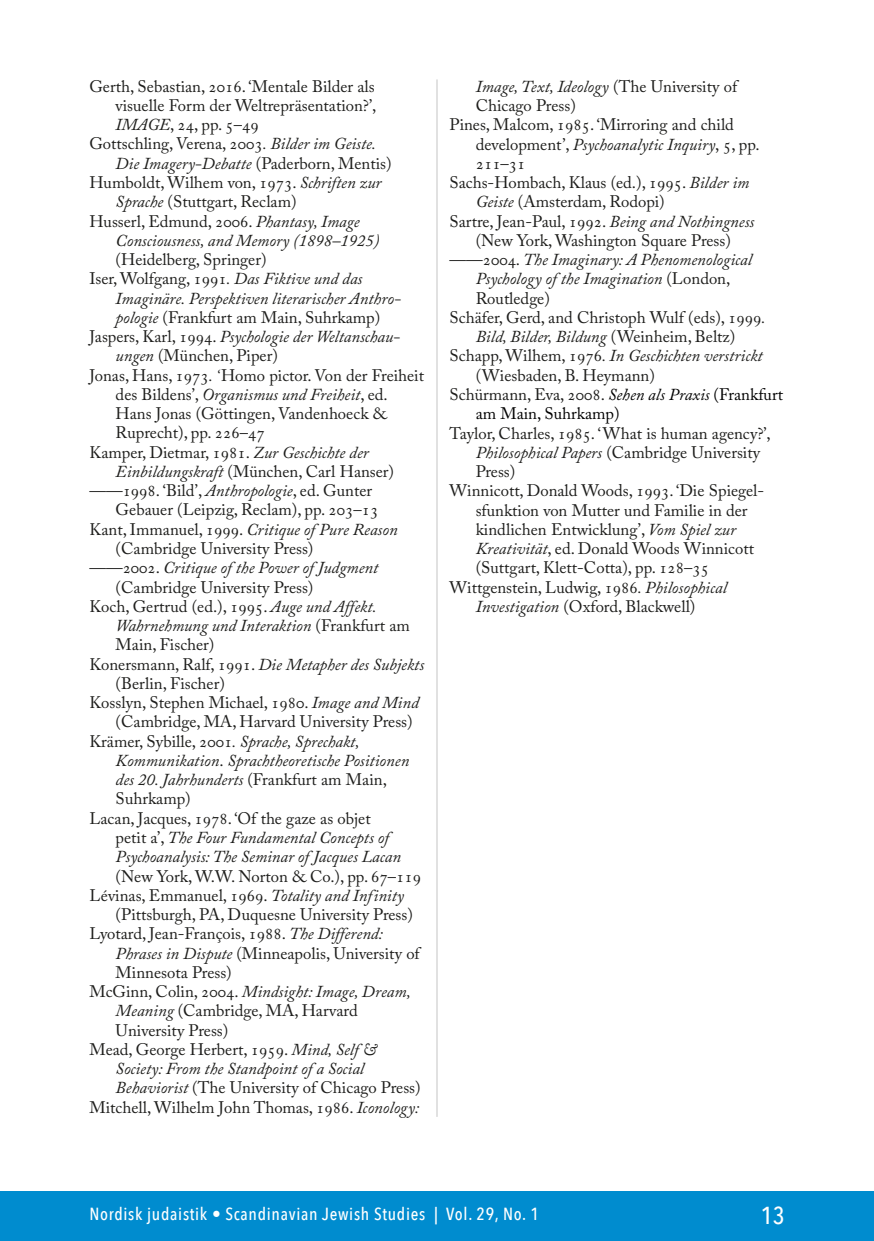
<style>
.page{position:relative;width:874px;height:1241px;background:#fff}
.page>*{position:absolute;margin:0;border:0;box-sizing:border-box;transform-origin:0 0}
.t1{font:500 24.5px "Avenir Next Condensed";color:#fff}
.t2{font:500 17.5px "Avenir Next Condensed";letter-spacing:.04em;color:#fff}
.t3{font:16.62px/19.2px "Adobe Caslon Pro";color:#1d1d1b}
.t4{font:italic 16.62px "Adobe Caslon Pro";color:#1d1d1b}
.t5{font:16.62px "Adobe Caslon Pro";color:#000}
.s1{font-style:italic}
.s2{font-style:normal}
.s3{font-family:"Adobe Caslon Pro Italic SC800";font-style:normal}
.s4{font-family:"Adobe Caslon Pro Italic SC800"}
.s5{font-style:italic;color:#000}
.s6{color:#000}
</style>
<div class="page">
<div style="left:0;top:1191px;width:873px;height:49px;background:#008ccf"></div>
<hr style="left:436px;top:79px;width:1px;height:1037px;background:#d0d0d0">
<p class="t3" style="left:89px;top:76px;width:287px">Gerth, Sebastian, 2016. ‘Mentale Bilder als</p>
<p class="t3" style="left:116px;top:95px;width:262px">visuelle Form der Weltrepräsentation?’,</p>
<p class="t3" style="left:116px;top:115px;width:144px"><span class="s1">IMAGE</span>, 24, pp. 5–49</p>
<p class="t3" style="left:89px;top:134px;width:288px">Gottschling, Verena, 2003<span class="s1">. Bilder im Geiste.</span></p>
<p class="t4" style="left:116px;top:153px;width:277px">Die Imagery-Debatte <span class="s2">(Paderborn, Mentis)</span></p>
<p class="t3" style="left:89px;top:172px;width:293px">Humboldt, Wilhem von, 1973. <span class="s1">Schriften zur</span></p>
<p class="t3" style="left:116px;top:192px;width:182px"><span class="s1">Sprache</span> (Stuttgart, Reclam)</p>
<p class="t3" style="left:89px;top:211px;width:272px">Husserl, Edmund, 2006. <span class="s1">Phantasy, Image</span></p>
<p class="t4" style="left:116px;top:230px;width:265px">Consciousness, and Memory (<span class="s3">1898</span>–<span class="s3">1925</span>)</p>
<p class="t3" style="left:116px;top:249px;width:152px">(Heidelberg, Springer)</p>
<p class="t3" style="left:89px;top:269px;width:274px">Iser, Wolfgang, 1991<span class="s1">. Das Fiktive und das</span></p>
<p class="t4" style="left:116px;top:288px;width:285px">Imaginäre. Perspektiven literarischer Anthro-</p>
<p class="t3" style="left:116px;top:307px;width:266px"><span class="s1">pologie</span> (Frankfurt am Main, Suhrkamp)</p>
<p class="t4" style="left:89px;top:326px;width:311px"><span class="s2">Jaspers, Karl, 1994.</span> Psychologie der Weltanschau-</p>
<p class="t3" style="left:116px;top:346px;width:164px"><span class="s1">ungen</span> (München, Piper)</p>
<p class="t3" style="left:89px;top:365px;width:336px">Jonas, Hans, 1973<span class="s1">. ‘</span>Homo pictor. Von der Freiheit</p>
<p class="t4" style="left:116px;top:384px;width:273px"><span class="s2">des Bildens’,</span> Organismus und Freiheit<span class="s2">, ed.</span></p>
<p class="t3" style="left:116px;top:404px;width:272px">Hans Jonas (Göttingen, Vandenhoeck &amp;</p>
<p class="t3" style="left:116px;top:423px;width:150px">Ruprecht), pp. 226–47</p>
<p class="t3" style="left:89px;top:442px;width:281px">Kamper, Dietmar, 1981. <span class="s1">Zur Geschichte der</span></p>
<p class="t3" style="left:116px;top:461px;width:280px"><span class="s1">Einbildungskraft</span> (München, Carl Hanser)</p>
<p class="t3" style="left:89px;top:481px;width:284px">——1998. ‘Bild’, <span class="s1">Anthropologie</span>, ed. Gunter</p>
<p class="t3" style="left:116px;top:500px;width:264px">Gebauer (Leipzig, Reclam), pp. 203–13</p>
<p class="t4" style="left:89px;top:519px;width:310px"><span class="s2">Kant, Immanuel, 1999.</span> Critique of Pure Reason</p>
<p class="t3" style="left:116px;top:538px;width:199px">(Cambridge University Press)</p>
<p class="t4" style="left:89px;top:557px;width:290px"><span class="s2">——2002.</span> Critique of the Power of Judgment</p>
<p class="t3" style="left:116px;top:577px;width:199px">(Cambridge University Press)</p>
<p class="t3" style="left:89px;top:596px;width:289px">Koch, Gertrud (ed.), 1995. <span class="s1">Auge und Affekt.</span></p>
<p class="t4" style="left:116px;top:615px;width:295px">Wahrnehmung und Interaktion <span class="s2">(Frankfurt am</span></p>
<p class="t3" style="left:116px;top:635px;width:100px">Main, Fischer)</p>
<p class="t4" style="left:89px;top:654px;width:336px"><span class="s2">Konersmann, Ralf, 1991.</span> Die Metapher des Subjekts</p>
<p class="t3" style="left:116px;top:673px;width:111px">(Berlin, Fischer)</p>
<p class="t3" style="left:89px;top:692px;width:331px">Kosslyn, Stephen Michael, 1980. <span class="s1">Image and Mind</span></p>
<p class="t3" style="left:116px;top:712px;width:298px">(Cambridge, MA, Harvard University Press)</p>
<p class="t3" style="left:89px;top:731px;width:271px">Krämer, Sybille, 2001<span class="s1">. Sprache, Sprechakt,</span></p>
<p class="t4" style="left:116px;top:750px;width:295px">Kommunikation<span class="s2">.</span> Sprachtheoretische Positionen</p>
<p class="t3" style="left:116px;top:769px;width:272px"><span class="s1">des</span> <span class="s4">20</span><span class="s1">. Jahrhunderts</span> (Frankfurt am Main,</p>
<p class="t3" style="left:116px;top:789px;width:77px">Suhrkamp)</p>
<p class="t3" style="left:89px;top:808px;width:283px">Lacan, Jacques, 1978. ‘Of the gaze as objet</p>
<p class="t4" style="left:116px;top:827px;width:275px"><span class="s2">petit a’,</span> The Four Fundamental Concepts of</p>
<p class="t4" style="left:116px;top:846px;width:287px">Psychoanalysis: The Seminar of Jacques Lacan</p>
<p class="t3" style="left:89px;top:866px;width:333px;text-indent:26px">(New York, W.W. Norton &amp; Co.), pp. 67–119<br>Lévinas, Emmanuel, 1969. <span class="s1">Totality and Infinity</span></p>
<p class="t3" style="left:89px;top:904px;width:325px;text-indent:26px">(Pittsburgh, PA, Duquesne University Press)<br>Lyotard, Jean-François, 1988. <span class="s1">The Differend:</span></p>
<p class="t3" style="left:116px;top:943px;width:305px"><span class="s1">Phrases in Dispute</span> (Minneapolis, University of</p>
<p class="t3" style="left:116px;top:962px;width:118px">Minnesota Press)</p>
<p class="t4" style="left:89px;top:981px;width:323px"><span class="s2">McGinn, Colin, 2004.</span> Mindsight: Image, Dream,</p>
<p class="t3" style="left:116px;top:1000px;width:243px"><span class="s1">Meaning</span> (Cambridge, MA, Harvard</p>
<p class="t3" style="left:116px;top:1020px;width:114px">University Press)</p>
<p class="t3" style="left:89px;top:1039px;width:289px">Mead, George Herbert, 1959. <span class="s1">Mind, Self &amp;</span></p>
<p class="t4" style="left:116px;top:1058px;width:250px">Society: From the Standpoint of a Social</p>
<p class="t3" style="left:116px;top:1077px;width:306px"><span class="s1">Behaviorist</span> (The University of Chicago Press)</p>
<p class="t3" style="left:89px;top:1097px;width:331px">Mitchell, Wilhelm John Thomas, 1986. <span class="s1">Iconology:</span></p>
<p class="t4" style="left:475px;top:76px;width:263px">Image, Text, Ideology <span class="s2">(The University of</span></p>
<p class="t3" style="left:475px;top:96px;width:102px">Chicago Press)</p>
<p class="t3" style="left:449px;top:115px;width:286px">Pines, Malcom, 1985. ‘Mirroring and child</p>
<p class="t4" style="left:475px;top:134px;width:285px"><span class="s2">development’,</span> Psychoanalytic Inquiry<span class="s2">, 5, pp.</span></p>
<p class="t3" style="left:475px;top:153px;width:51px">211–31</p>
<p class="t3" style="left:449px;top:173px;width:301px">Sachs-Hombach, Klaus (ed.), 1995. <span class="s1">Bilder im</span></p>
<p class="t3" style="left:475px;top:192px;width:190px"><span class="s1">Geiste</span> (Amsterdam, Rodopi)</p>
<p class="t3" style="left:449px;top:211px;width:306px">Sartre, Jean-Paul, 1992. <span class="s1">Being and Nothingness</span></p>
<p class="t3" style="left:475px;top:230px;width:256px">(New York, Washington Square Press)</p>
<p class="t4" style="left:449px;top:249px;width:304px"><span class="s2">——2004.</span> The Imaginary: A Phenomenological</p>
<p class="t4" style="left:475px;top:269px;width:256px">Psychology of the Imagination <span class="s2">(London,</span></p>
<p class="t3" style="left:475px;top:288px;width:76px">Routledge)</p>
<p class="t3" style="left:449px;top:307px;width:317px">Schäfer, Gerd, and Christoph Wulf (eds), 1999<span class="s1">.</span></p>
<p class="t4" style="left:475px;top:327px;width:261px">Bild, Bilder, Bildung <span class="s2">(Weinheim, Beltz)</span></p>
<p class="t4" style="left:449px;top:346px;width:315px"><span class="s2">Schapp, Wilhem, 1976</span>. In Geschichten verstrickt</p>
<p class="t3" style="left:475px;top:365px;width:181px">(Wiesbaden, B. Heymann)</p>
<p class="t3" style="left:449px;top:384px;width:335px">Schürmann, Eva, 2008. <span class="s5">Sehen als Praxis</span> <span class="s6">(Frankfurt</span></p>
<p class="t5" style="left:475px;top:404px;width:145px">am Main, Suhrkamp)</p>
<p class="t3" style="left:449px;top:423px;width:323px">Taylor, Charles, 1985. ‘What is human agency?’,</p>
<p class="t3" style="left:475px;top:442px;width:286px"><span class="s1">Philosophical Papers</span> (Cambridge University</p>
<p class="t3" style="left:475px;top:461px;width:41px">Press)</p>
<p class="t3" style="left:449px;top:481px;width:314px">Winnicott, Donald Woods, 1993. ‘Die Spiegel-</p>
<p class="t3" style="left:475px;top:500px;width:273px">sfunktion von Mutter und Familie in der</p>
<p class="t3" style="left:475px;top:519px;width:261px">kindlichen Entwicklung’, <span class="s1">Vom Spiel zur</span></p>
<p class="t3" style="left:475px;top:538px;width:280px"><span class="s1">Kreativität</span>, ed. Donald Woods Winnicott</p>
<p class="t3" style="left:475px;top:558px;width:235px">(Suttgart, Klett-Cotta), pp. 128–35</p>
<p class="t3" style="left:449px;top:577px;width:279px">Wittgenstein, Ludwig, 1986<span class="s1">. Philosophical</span></p>
<p class="t3" style="left:475px;top:596px;width:221px"><span class="s1">Investigation</span> (Oxford, Blackwell)</p>
<p class="t2" style="left:89px;top:1203px;width:450px">Nordisk judaistik • Scandinavian Jewish Studies | Vol. 29, No. 1</p>
<h1 class="t1" style="left:760px;top:1200px;width:25px">13</h1>
</div>
